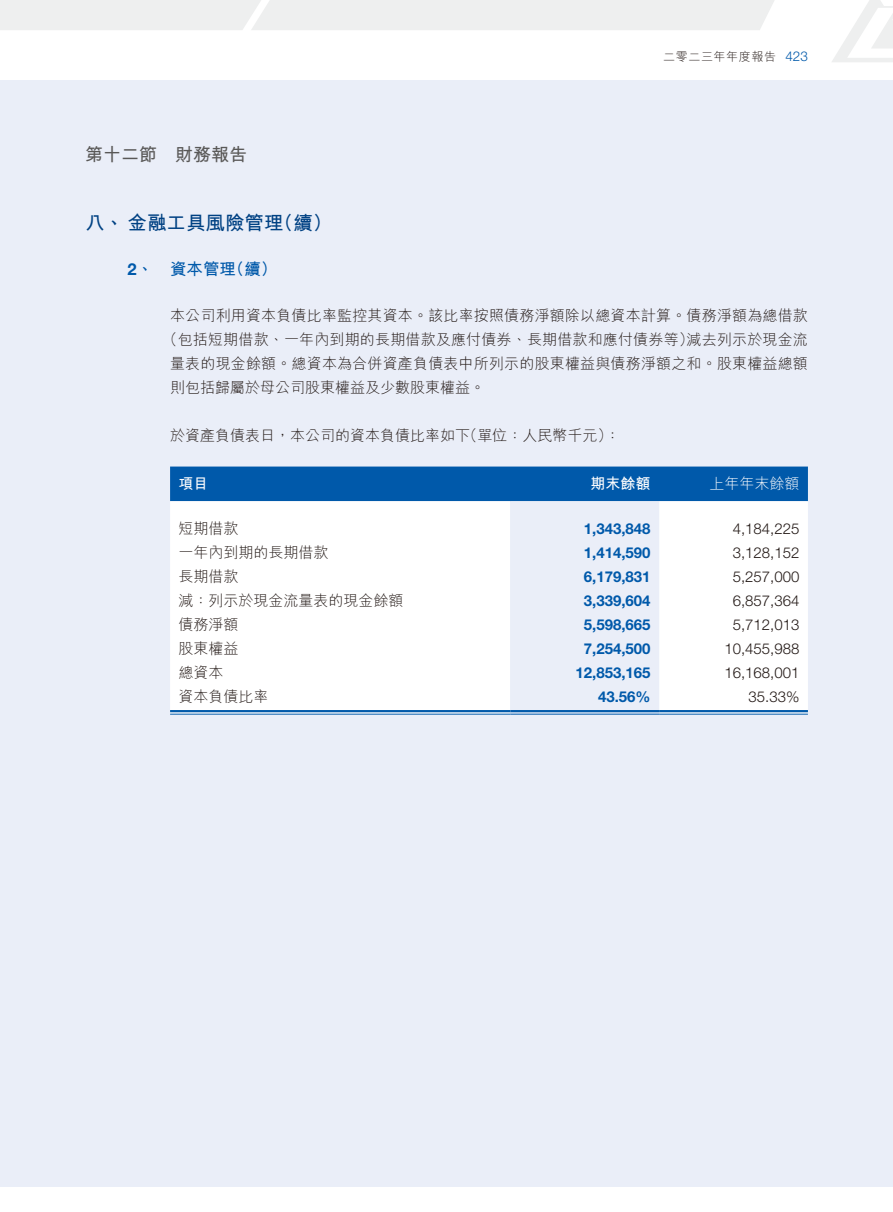
<style>
.page{position:relative;width:893px;height:1212px;background:#fff}
.page>*{position:absolute;margin:0;border:0;box-sizing:border-box;transform-origin:0 0}
.t1{font:19.5px "M Hei HK Bold E Ten B5 H";color:#004183}
.t2{font:18px "M Hei HK Bold E Ten B5 H";color:#595857}
.t3{font:16.5px "M Hei HK Bold E Ten B5 H";color:#0059aa}
.t4{font:15px "M Hei HK Light E Ten B5 H";letter-spacing:.01em;color:#231916}
.t5{font:300 15px "Helvetica Neue LT Std";color:#231916}
.t6{font:700 15px "Helvetica Neue LT Std";color:#0059aa}
.t7{font:15px "M Hei HK Bold E Ten B5 H";color:#fff}
.t8{font:15px "M Hei HK Light E Ten B5 H";color:#fff}
.t9{font:12px "M Hei HK Light E Ten B5 H";letter-spacing:.05em;color:#231916}
.s1{font-family:"Helvetica Neue LT Std";font-weight:300;font-size:13.5px;color:#0059aa}
.s2{font-family:"Helvetica Neue LT Std";font-weight:700}
</style>
<div class="page">
<div style="left:0;top:81px;width:893px;height:1106px;background:#eaeef8"></div>
<svg style="left:832px;top:0;width:61px;height:62px"></svg>
<div style="left:0;top:0;width:774px;height:30px;background:#eeefef"></div>
<svg style="left:170px;top:466px;width:638px;height:248px"></svg>
<hr style="left:170px;top:710px;width:340px;height:2px;background:#0059aa">
<hr style="left:170px;top:714px;width:340px;height:1px;background:#0059aa">
<hr style="left:510px;top:710px;width:149px;height:2px;background:#0059aa">
<hr style="left:510px;top:714px;width:149px;height:1px;background:#0059aa">
<hr style="left:659px;top:710px;width:149px;height:2px;background:#0059aa">
<hr style="left:659px;top:714px;width:149px;height:1px;background:#0059aa">
<p class="t2" style="left:85px;top:147px;width:164px">第十二節 財務報告</p>
<p class="t9" style="left:663px;top:52px;width:146px">二零二三年年度報告 <span class="s1">423</span></p>
<h1 class="t1" style="left:85px;top:215px;width:249px">八、金融工具風險管理（續）</h1>
<p class="t3" style="left:128px;top:263px;width:151px"><span class="s2">2</span>、 資本管理（續）</p>
<p class="t4" style="left:170px;top:309px;width:639px">本公司利用資本負債比率監控其資本。該比率按照債務淨額除以總資本計算。債務淨額為總借款</p>
<p class="t4" style="left:163px;top:333px;width:647px">（包括短期借款、一年內到期的長期借款及應付債券、長期借款和應付債券等）減去列示於現金流</p>
<p class="t4" style="left:170px;top:357px;width:639px">量表的現金餘額。總資本為合併資產負債表中所列示的股東權益與債務淨額之和。股東權益總額</p>
<p class="t4" style="left:170px;top:381px;width:316px">則包括歸屬於母公司股東權益及少數股東權益。</p>
<p class="t4" style="left:170px;top:429px;width:451px">於資產負債表日，本公司的資本負債比率如下（單位：人民幣千元）：</p>
<p class="t7" style="left:179px;top:477px;width:31px">項目</p>
<p class="t7" style="left:591px;top:477px;width:61px">期末餘額</p>
<p class="t8" style="left:709px;top:477px;width:91px">上年年末餘額</p>
<p class="t4" style="left:179px;top:523px;width:61px">短期借款</p>
<p class="t6" style="left:584px;top:523px;width:68px">1,343,848</p>
<p class="t5" style="left:733px;top:523px;width:68px">4,184,225</p>
<p class="t4" style="left:179px;top:547px;width:151px">一年內到期的長期借款</p>
<p class="t6" style="left:584px;top:547px;width:68px">1,414,590</p>
<p class="t5" style="left:733px;top:547px;width:68px">3,128,152</p>
<p class="t4" style="left:179px;top:571px;width:61px">長期借款</p>
<p class="t6" style="left:584px;top:571px;width:68px">6,179,831</p>
<p class="t5" style="left:733px;top:571px;width:68px">5,257,000</p>
<p class="t4" style="left:179px;top:595px;width:226px">減：列示於現金流量表的現金餘額</p>
<p class="t6" style="left:584px;top:595px;width:68px">3,339,604</p>
<p class="t5" style="left:733px;top:595px;width:68px">6,857,364</p>
<p class="t4" style="left:179px;top:619px;width:61px">債務淨額</p>
<p class="t6" style="left:584px;top:619px;width:68px">5,598,665</p>
<p class="t5" style="left:733px;top:619px;width:68px">5,712,013</p>
<p class="t4" style="left:179px;top:643px;width:61px">股東權益</p>
<p class="t6" style="left:584px;top:643px;width:68px">7,254,500</p>
<p class="t5" style="left:724px;top:643px;width:77px">10,455,988</p>
<p class="t4" style="left:179px;top:667px;width:46px">總資本</p>
<p class="t6" style="left:575px;top:667px;width:77px">12,853,165</p>
<p class="t5" style="left:724px;top:667px;width:77px">16,168,001</p>
<p class="t4" style="left:179px;top:691px;width:91px">資本負債比率</p>
<p class="t6" style="left:598px;top:691px;width:54px">43.56%</p>
<p class="t5" style="left:749px;top:691px;width:52px">35.33%</p>
</div>
